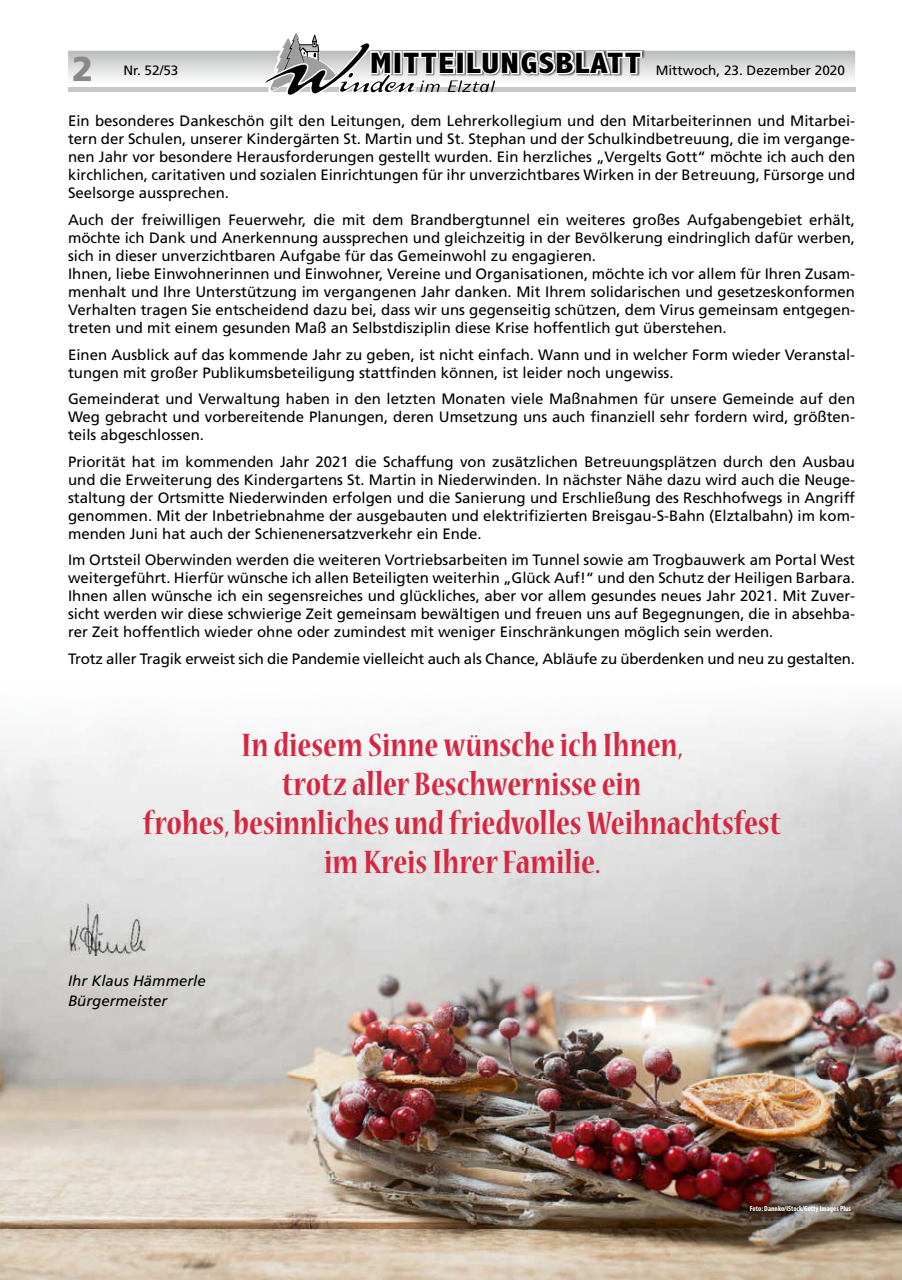
<style>
.page{position:relative;width:902px;height:1280px;background:#fff}
.page>*{position:absolute;margin:0;border:0;box-sizing:border-box;transform-origin:0 0}
.t1{font:700 condensed 36px/39px "Nueva Std";color:#d52741;text-align:center}
.t2{font:900 34.5px "Frutiger";color:#898989}
.t3{font:15px/18px "Frutiger";color:#000;text-align:justify}
.t4{font:italic 15px/19.5px "Frutiger";color:#000}
.t5{font:13.5px "Frutiger";color:#000}
.t6{font:700 condensed 7.5px "Myriad Pro";color:#fff}
.s1{font-family:"Abadi";font-weight:800;font-stretch:condensed;font-size:29.7px}
</style>
<div class="page">
<svg style="left:68px;top:33px;width:787px;height:62px"></svg>
<img style="left:0;top:710px;width:901px;height:570px">
<img style="left:68px;top:904px;width:79px;height:51px">
<p class="t5" style="left:370px;top:62px;width:476px"><span class="s1">MITTEILUNGSBLATT</span> Mittwoch, 23. Dezember 2020</p>
<p class="t3" style="left:68px;top:112px;width:788px">Ein besonderes Dankeschön gilt den Leitungen, dem Lehrerkollegium und den Mitarbeiterinnen und Mitarbei&shy;tern der Schulen, unserer Kindergärten St. Martin und St. Stephan und der Schulkindbetreuung, die im vergange&shy;nen Jahr vor besondere Herausforderungen gestellt wurden. Ein herzliches „Vergelts Gott“ möchte ich auch den kirchlichen, caritativen und sozialen Einrichtungen für ihr unverzichtbares Wirken in der Betreuung, Fürsorge und Seelsorge aussprechen.</p>
<p class="t3" style="left:68px;top:211px;width:788px;text-align:left">Auch der freiwilligen Feuerwehr, die mit dem Brandbergtunnel ein weiteres großes Aufgabengebiet erhält, möchte ich Dank und Anerkennung aussprechen und gleichzeitig in der Bevölkerung eindringlich dafür werben, sich in dieser unverzichtbaren Aufgabe für das Gemeinwohl zu engagieren.<br>Ihnen, liebe Einwohnerinnen und Einwohner, Vereine und Organisationen, möchte ich vor allem für Ihren Zusam&shy;menhalt und Ihre Unterstützung im vergangenen Jahr danken. Mit Ihrem solidarischen und gesetzeskonformen Verhalten tragen Sie entscheidend dazu bei, dass wir uns gegenseitig schützen, dem Virus gemeinsam entgegen&shy;treten und mit einem gesunden Maß an Selbstdisziplin diese Krise hoffentlich gut überstehen.</p>
<p class="t3" style="left:68px;top:345px;width:788px">Einen Ausblick auf das kommende Jahr zu geben, ist nicht einfach. Wann und in welcher Form wieder Veranstal&shy;tungen mit großer Publikumsbeteiligung stattfinden können, ist leider noch ungewiss.</p>
<p class="t3" style="left:68px;top:390px;width:788px">Gemeinderat und Verwaltung haben in den letzten Monaten viele Maßnahmen für unsere Gemeinde auf den Weg gebracht und vorbereitende Planungen, deren Umsetzung uns auch finanziell sehr fordern wird, größten&shy;teils abgeschlossen.</p>
<p class="t3" style="left:68px;top:452px;width:788px">Priorität hat im kommenden Jahr 2021 die Schaffung von zusätzlichen Betreuungsplätzen durch den Ausbau und die Erweiterung des Kindergartens St. Martin in Niederwinden. In nächster Nähe dazu wird auch die Neuge&shy;staltung der Ortsmitte Niederwinden erfolgen und die Sanierung und Erschließung des Reschhofwegs in Angriff genommen. Mit der Inbetriebnahme der ausgebauten und elektrifizierten Breisgau-S-Bahn (Elztalbahn) im kom&shy;menden Juni hat auch der Schienenersatzverkehr ein Ende.</p>
<p class="t3" style="left:68px;top:551px;width:788px">Im Ortsteil Oberwinden werden die weiteren Vortriebsarbeiten im Tunnel sowie am Trogbauwerk am Portal West weitergeführt. Hierfür wünsche ich allen Beteiligten weiterhin „Glück Auf!“ und den Schutz der Heiligen Barbara.<br>Ihnen allen wünsche ich ein segensreiches und glückliches, aber vor allem gesundes neues Jahr 2021. Mit Zuver&shy;sicht werden wir diese schwierige Zeit gemeinsam bewältigen und freuen uns auf Begegnungen, die in absehba&shy;rer Zeit hoffentlich wieder ohne oder zumindest mit weniger Einschränkungen möglich sein werden.</p>
<p class="t3" style="left:68px;top:649px;width:788px">Trotz aller Tragik erweist sich die Pandemie vielleicht auch als Chance, Abläufe zu überdenken und neu zu gestalten.</p>
<h2 class="t2" style="left:72px;top:48px;width:23px">2</h2>
<p class="t5" style="left:123px;top:62px;width:57px">Nr. 52/53</p>
<h1 class="t1" style="left:143px;top:727px;width:639px">In diesem Sinne wünsche ich Ihnen,<br>trotz aller Beschwernisse ein<br>frohes, besinnliches und friedvolles Weihnachtsfest im Kreis Ihrer Familie.</h1>
<p class="t4" style="left:68px;top:971px;width:139px">Ihr Klaus Hämmerle<br>Bürgermeister</p>
<p class="t6" style="left:749px;top:1204px;width:103px">Foto: Dannko/iStock/Getty Images Plus</p>
</div>
